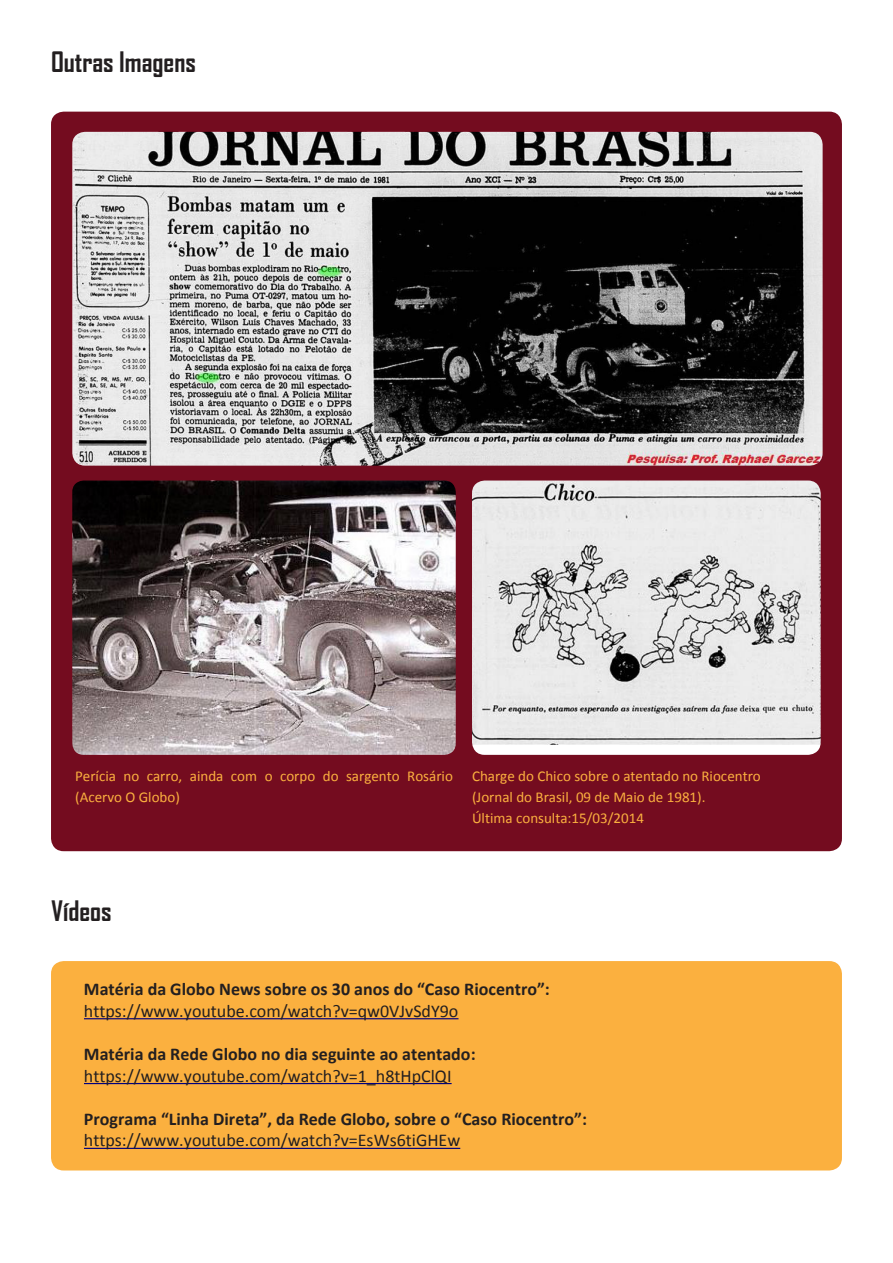
<style>
.page{position:relative;width:893px;height:1263px;background:#fff}
.page>*{position:absolute;margin:0;border:0;box-sizing:border-box;transform-origin:0 0}
.Item{font:700 27px "Agency FB";color:#231f20}
.Corpo_Texto{font:700 18px "Calibri";color:#231f20}
.Corpo_Texto-2{font:18px "Calibri";color:#231f20}
.Nota_de_rodapé{font:15px/21px "Calibri";color:#fbb03f}
</style>
<div class="page">
<div style="left:51px;top:112px;width:791px;height:739px;background:#740c1f;border-radius:13px"></div>
<img style="left:472px;top:480px;width:349px;height:275px">
<img style="left:72px;top:480px;width:384px;height:275px">
<img style="left:72px;top:132px;width:751px;height:334px">
<div style="left:51px;top:961px;width:791px;height:209px;background:#fbb03f;border-radius:13px"></div>
<hr style="left:84px;top:1018px;width:374px;height:1px;background:#000080">
<hr style="left:84px;top:1083px;width:368px;height:1px;background:#000080">
<hr style="left:84px;top:1148px;width:376px;height:1px;background:#000080">
<p class="Item" style="left:51px;top:45px;width:146px">Outras Imagens</p>
<p class="Nota_de_rodapé" style="left:75px;top:765px;width:379px">Perícia no carro, ainda com o corpo do sargento Rosário (Acervo O Globo)</p>
<p class="Nota_de_rodapé" style="left:472px;top:765px;width:290px">Charge do Chico sobre o atentado no Riocentro</p>
<p class="Nota_de_rodapé" style="left:472px;top:786px;width:235px">(Jornal do Brasil, 09 de Maio de 1981).</p>
<p class="Nota_de_rodapé" style="left:472px;top:807px;width:174px">Última consulta:15/03/2014</p>
<p class="Item" style="left:51px;top:894px;width:62px">Vídeos</p>
<p class="Corpo_Texto" style="left:84px;top:978px;width:467px">Matéria da Globo News sobre os 30 anos do “Caso Riocentro”:</p>
<p class="Corpo_Texto-2" style="left:84px;top:999px;width:376px">https://www.youtube.com/watch?v=qw0VJvSdY9o</p>
<p class="Corpo_Texto" style="left:84px;top:1043px;width:393px">Matéria da Rede Globo no dia seguinte ao atentado:</p>
<p class="Corpo_Texto-2" style="left:84px;top:1064px;width:369px">https://www.youtube.com/watch?v=1_h8tHpClQI</p>
<p class="Corpo_Texto" style="left:84px;top:1107px;width:504px">Programa “Linha Direta”, da Rede Globo, sobre o “Caso Riocentro”:</p>
<p class="Corpo_Texto-2" style="left:84px;top:1129px;width:378px">https://www.youtube.com/watch?v=EsWs6tiGHEw</p>
</div>
